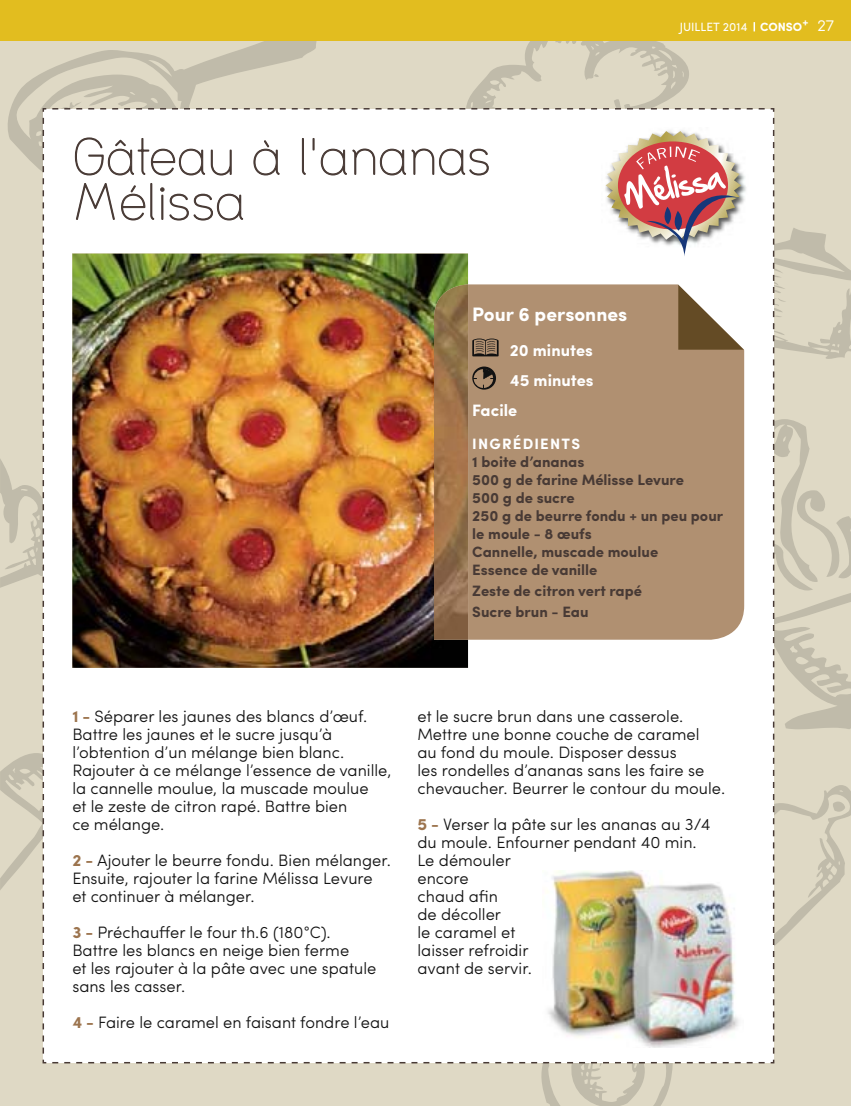
<style>
.page{position:relative;width:851px;height:1106px;background:#fff}
.page>*{position:absolute;margin:0;border:0;box-sizing:border-box;transform-origin:0 0}
.t1{font:300 51px/45px "Uma";letter-spacing:-.02em;color:#483a35}
.t2{font:700 19.5px "Sofia Pro";color:#fff}
.t3{font:300 16.5px/18px "Sofia Pro";color:#121212}
.t4{font:700 16.5px "Sofia Pro";color:#fff}
.t5{font:700 15px/18px "Sofia Pro";color:#483a35}
.t6{font:700 15px "Sofia Pro";letter-spacing:.08em;color:#fff}
.t7{font:12px "Sofia Pro";color:#fff}
.t8{font:700 12px "Sofia Pro";color:#fff}
.s1{font-weight:700}
.s2{font-family:"Uma";font-weight:700;font-size:15px}
.s3{font-weight:700;color:#9c744e}
</style>
<div class="page">
<div style="left:0;top:0;width:850px;height:40px;background:#e2bd1f"></div>
<img style="left:0;top:22px;width:850px;height:1084px">
<img style="left:543px;top:870px;width:200px;height:177px">
<h1 class="t1" style="left:72px;top:134px;width:420px">Gâteau à l’ananas<br>Mélissa</h1>
<p class="t2" style="left:472px;top:307px;width:156px">Pour 6 personnes</p>
<p class="t4" style="left:509px;top:344px;width:84px">20 minutes</p>
<p class="t4" style="left:509px;top:374px;width:85px">45 minutes</p>
<p class="t4" style="left:472px;top:404px;width:46px">Facile</p>
<p class="t7" style="left:679px;top:22px;width:156px">JUILLET 2014 <span class="s1">CONSO</span> <span class="s2">27</span></p>
<p class="t8" style="left:802px;top:18px;width:8px">+</p>
<p class="t6" style="left:472px;top:438px;width:109px">INGRÉDIENTS</p>
<p class="t5" style="left:472px;top:455px;width:252px">1 boite d’ananas<br>500 g de farine Mélisse Levure<br>500 g de sucre<br>250 g de beurre fondu + un peu pour le moule - 8 œufs<br>Cannelle, muscade moulue<br>Essence de vanille</p>
<p class="t5" style="left:472px;top:582px;width:171px;line-height:21px">Zeste de citron vert rapé<br>Sucre brun - Eau</p>
<p class="t3" style="left:72px;top:709px;width:320px"><span class="s3">1 -</span> Séparer les jaunes des blancs d’œuf.<br>Battre les jaunes et le sucre jusqu’à l’obtention d’un mélange bien blanc.<br>Rajouter à ce mélange l’essence de vanille, la cannelle moulue, la muscade moulue<br>et le zeste de citron rapé. Battre bien<br>ce mélange.</p>
<p class="t3" style="left:72px;top:853px;width:320px"><span class="s3">2 -</span> Ajouter le beurre fondu. Bien mélanger.<br>Ensuite, rajouter la farine Mélissa Levure et continuer à mélanger.</p>
<p class="t3" style="left:72px;top:925px;width:305px"><span class="s3">3 -</span> Préchauffer le four th.6 (180°C).<br>Battre les blancs en neige bien ferme<br>et les rajouter à la pâte avec une spatule sans les casser.</p>
<p class="t3" style="left:72px;top:1015px;width:318px"><span class="s3">4 -</span> Faire le caramel en faisant fondre l’eau</p>
<p class="t3" style="left:417px;top:709px;width:309px">et le sucre brun dans une casserole.<br>Mettre une bonne couche de caramel<br>au fond du moule. Disposer dessus<br>les rondelles d’ananas sans les faire se chevaucher. Beurrer le contour du moule.</p>
<p class="t3" style="left:417px;top:817px;width:294px"><span class="s3">5 -</span> Verser la pâte sur les ananas au 3/4 du moule. Enfourner pendant 40 min.<br>Le démouler<br>encore<br>chaud afin<br>de décoller<br>le caramel et<br>laisser refroidir<br>avant de servir.</p>
</div>
